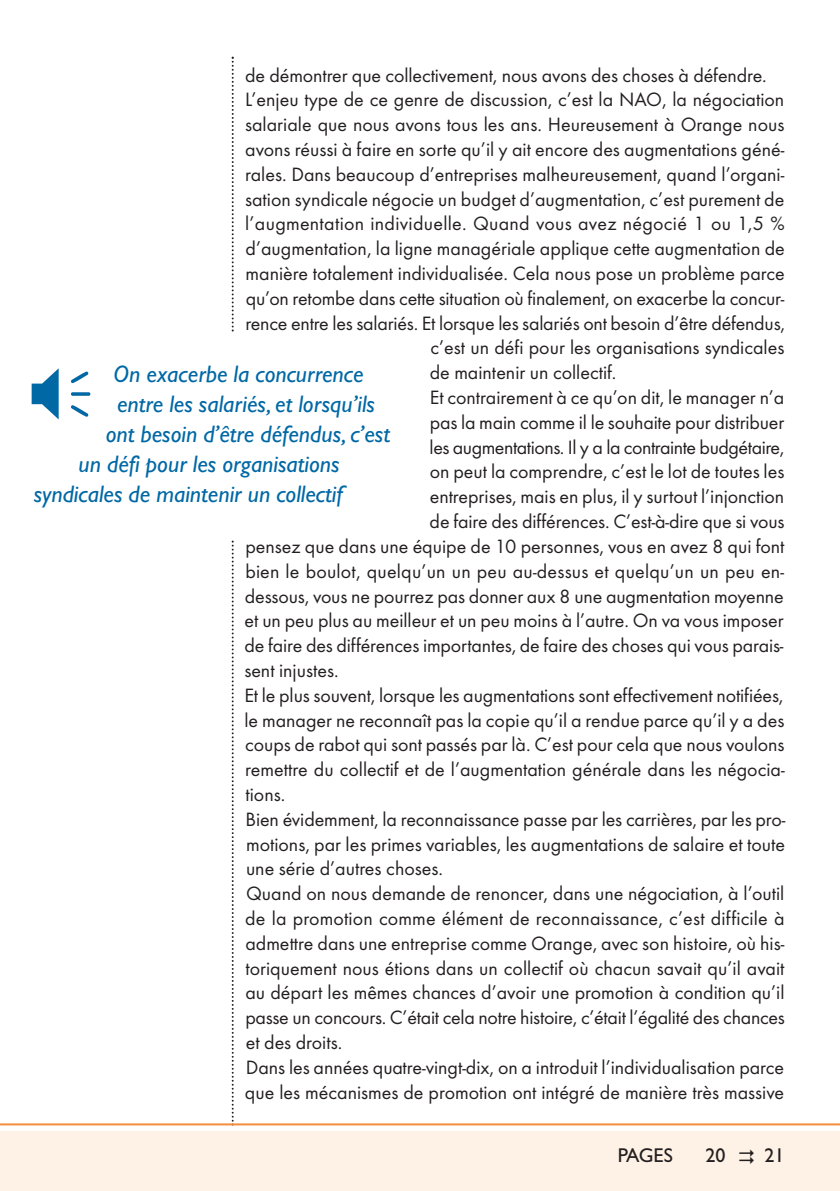
<style>
.page{position:relative;width:840px;height:1191px;background:#fff}
.page>*{position:absolute;margin:0;border:0;box-sizing:border-box;transform-origin:0 0}
.t1{font:italic 24px "Gill Sans";color:#0068a5}
.t2{font:20px "Futura T";color:#231f20}
.t3{font:20px "Futura T";letter-spacing:-.025em;color:#231f20}
.t4{font:20px "Gill Sans";color:#231f20}
</style>
<div class="page">
<svg style="left:231px;top:57px;width:2px;height:274px"></svg>
<svg style="left:231px;top:540px;width:2px;height:582px"></svg>
<div style="left:0;top:1131px;width:839px;height:60px;background:#fef1e6"></div>
<hr style="left:0;top:1123px;width:839px;height:2px;background:#f58b3c">
<svg style="left:32px;top:368px;width:58px;height:51px"></svg>
<p class="t2" style="left:245px;top:63px;width:523px">de démontrer que collectivement, nous avons des choses à défendre.</p>
<p class="t2" style="left:245px;top:88px;width:540px">L’enjeu type de ce genre de discussion, c’est la NAO, la négociation</p>
<p class="t2" style="left:245px;top:112px;width:540px">salariale que nous avons tous les ans. Heureusement à Orange nous</p>
<p class="t2" style="left:245px;top:137px;width:540px">avons réussi à faire en sorte qu’il y ait encore des augmentations géné-</p>
<p class="t2" style="left:245px;top:162px;width:540px">rales. Dans beaucoup d’entreprises malheureusement, quand l’organi-</p>
<p class="t2" style="left:245px;top:187px;width:540px">sation syndicale négocie un budget d’augmentation, c’est purement de</p>
<p class="t2" style="left:245px;top:212px;width:540px">l’augmentation individuelle. Quand vous avez négocié 1 ou 1,5 %</p>
<p class="t2" style="left:245px;top:236px;width:540px">d’augmentation, la ligne managériale applique cette augmentation de</p>
<p class="t2" style="left:245px;top:261px;width:540px">manière totalement individualisée. Cela nous pose un problème parce</p>
<p class="t2" style="left:245px;top:286px;width:540px">qu’on retombe dans cette situation où finalement, on exacerbe la concur-</p>
<p class="t2" style="left:245px;top:311px;width:540px">rence entre les salariés. Et lorsque les salariés ont besoin d’être défendus,</p>
<p class="t2" style="left:430px;top:336px;width:355px">c’est un défi pour les organisations syndicales</p>
<p class="t2" style="left:429px;top:360px;width:188px">de maintenir un collectif.</p>
<p class="t2" style="left:429px;top:385px;width:356px">Et contrairement à ce qu’on dit, le manager n’a</p>
<p class="t2" style="left:429px;top:410px;width:356px">pas la main comme il le souhaite pour distribuer</p>
<p class="t3" style="left:429px;top:435px;width:356px">les augmentations. Il y a la contrainte budgétaire,</p>
<p class="t2" style="left:429px;top:460px;width:356px">on peut la comprendre, c’est le lot de toutes les</p>
<p class="t2" style="left:429px;top:484px;width:356px">entreprises, mais en plus, il y surtout l’injonction</p>
<p class="t2" style="left:429px;top:509px;width:356px">de faire des différences. C’est-à-dire que si vous</p>
<p class="t2" style="left:245px;top:534px;width:540px">pensez que dans une équipe de 10 personnes, vous en avez 8 qui font</p>
<p class="t2" style="left:245px;top:559px;width:540px">bien le boulot, quelqu’un un peu au-dessus et quelqu’un un peu en-</p>
<p class="t2" style="left:245px;top:584px;width:540px">dessous, vous ne pourrez pas donner aux 8 une augmentation moyenne</p>
<p class="t2" style="left:244px;top:608px;width:540px">et un peu plus au meilleur et un peu moins à l’autre. On va vous imposer</p>
<p class="t2" style="left:244px;top:633px;width:540px">de faire des différences importantes, de faire des choses qui vous parais-</p>
<p class="t2" style="left:244px;top:658px;width:96px">sent injustes.</p>
<p class="t2" style="left:244px;top:683px;width:540px">Et le plus souvent, lorsque les augmentations sont effectivement notifiées,</p>
<p class="t2" style="left:244px;top:708px;width:541px">le manager ne reconnaît pas la copie qu’il a rendue parce qu’il y a des</p>
<p class="t2" style="left:245px;top:732px;width:540px">coups de rabot qui sont passés par là. C’est pour cela que nous voulons</p>
<p class="t2" style="left:245px;top:757px;width:540px">remettre du collectif et de l’augmentation générale dans les négocia-</p>
<p class="t2" style="left:245px;top:782px;width:41px">tions.</p>
<p class="t2" style="left:245px;top:807px;width:541px">Bien évidemment, la reconnaissance passe par les carrières, par les pro-</p>
<p class="t2" style="left:246px;top:832px;width:540px">motions, par les primes variables, les augmentations de salaire et toute</p>
<p class="t2" style="left:246px;top:856px;width:198px">une série d’autres choses.</p>
<p class="t2" style="left:246px;top:881px;width:539px">Quand on nous demande de renoncer, dans une négociation, à l’outil</p>
<p class="t2" style="left:245px;top:906px;width:540px">de la promotion comme élément de reconnaissance, c’est difficile à</p>
<p class="t2" style="left:245px;top:931px;width:540px">admettre dans une entreprise comme Orange, avec son histoire, où his-</p>
<p class="t2" style="left:245px;top:956px;width:540px">toriquement nous étions dans un collectif où chacun savait qu’il avait</p>
<p class="t2" style="left:245px;top:980px;width:540px">au départ les mêmes chances d’avoir une promotion à condition qu’il</p>
<p class="t2" style="left:245px;top:1005px;width:540px">passe un concours. C’était cela notre histoire, c’était l’égalité des chances</p>
<p class="t2" style="left:245px;top:1030px;width:98px">et des droits.</p>
<p class="t2" style="left:245px;top:1055px;width:539px">Dans les années quatre-vingt-dix, on a introduit l’individualisation parce</p>
<p class="t2" style="left:245px;top:1080px;width:540px">que les mécanismes de promotion ont intégré de manière très massive</p>
<p class="t1" style="left:113px;top:360px;width:251px">On exacerbe la concurrence</p>
<p class="t1" style="left:117px;top:390px;width:259px">entre les salariés, et lorsqu’ils</p>
<p class="t1" style="left:106px;top:420px;width:286px">ont besoin d’être défendus, c’est</p>
<p class="t1" style="left:79px;top:450px;width:262px">un défi pour les organisations</p>
<p class="t1" style="left:34px;top:480px;width:310px">syndicales de maintenir un collectif</p>
<p class="t4" style="left:617px;top:1143px;width:57px">PAGES</p>
<p class="t4" style="left:705px;top:1143px;width:21px">20</p>
<p class="t4" style="left:764px;top:1143px;width:21px">21</p>
</div>
